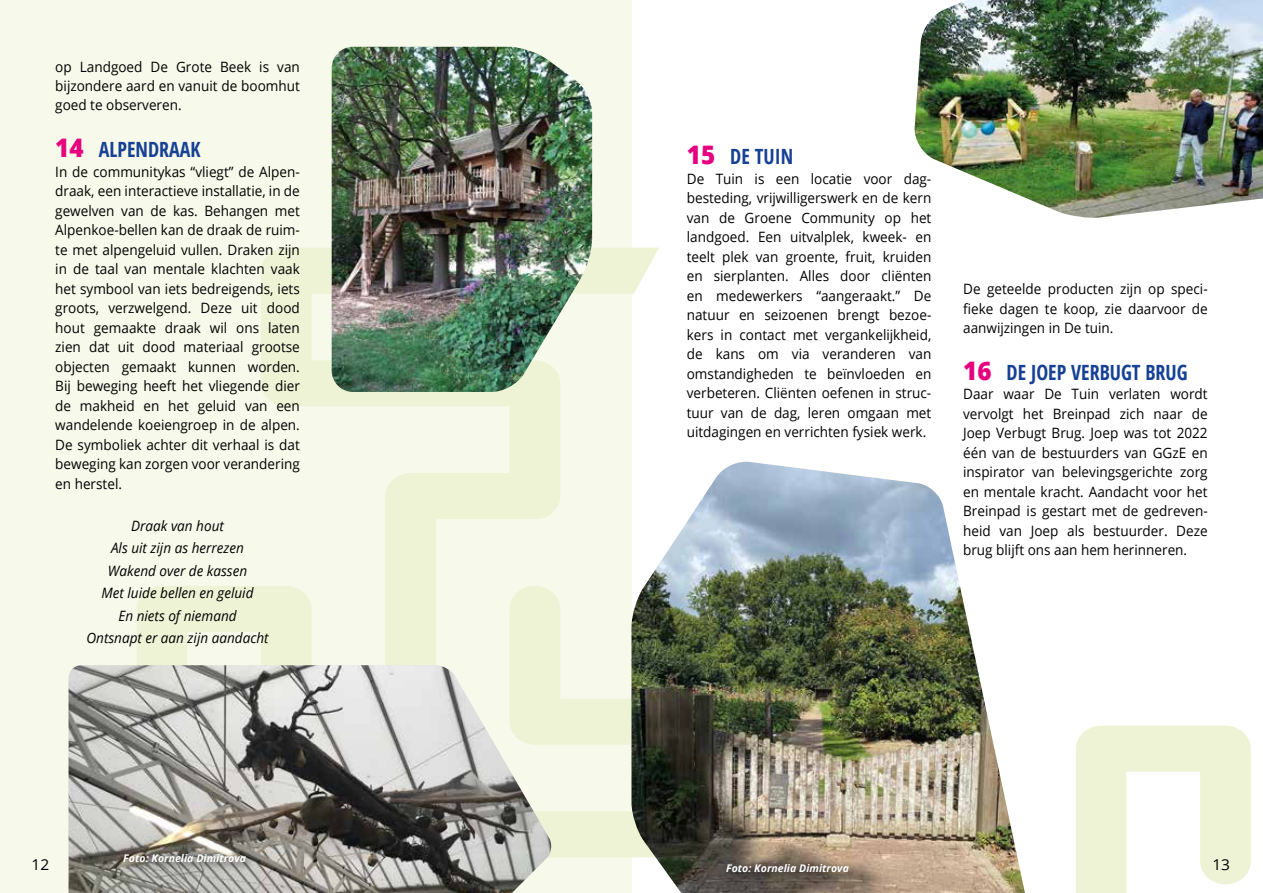
<style>
.page{position:relative;width:1263px;height:893px;background:#fff}
.page>*{position:absolute;margin:0;border:0;box-sizing:border-box;transform-origin:0 0}
.t1{font:700 condensed 21px "Open Sans";color:#164194;scale:.95 1}
.t2{font:15px "Open Sans";color:#000}
.t3{font:14.25px/19.5px "Open Sans";color:#000;text-align:justify;scale:.95 1}
.t4{font:italic 14.25px/22.5px "Open Sans";color:#000;text-align:center;scale:.95 1}
.t5{font:italic 700 10.5px "Open Sans";letter-spacing:.005em;color:#fff}
.s1{font-weight:800;font-stretch:normal;font-size:25.5px;color:#e6007e}
</style>
<div class="page">
<div style="left:0;top:0;width:631px;height:893px;background:#f7f9ea"></div>
<svg style="left:137px;top:248px;width:522px;height:609px"></svg>
<img style="left:631px;top:462px;width:394px;height:431px">
<svg style="left:1076px;top:726px;width:175px;height:167px"></svg>
<div style="left:722px;top:859px;width:137px;height:24px;background:#000;opacity:.75"></div>
<img style="left:332px;top:47px;width:260px;height:345px">
<img style="left:69px;top:665px;width:484px;height:228px">
<img style="left:914px;top:0;width:349px;height:218px">
<div style="left:119px;top:849px;width:137px;height:24px;background:#000;opacity:.75"></div>
<p class="t3" style="left:55px;top:56px;width:259px">op Landgoed De Grote Beek is van bijzondere aard en vanuit de boomhut goed te observeren.</p>
<h1 class="t1" style="left:55px;top:135px;width:154px"><span class="s1">14</span> ALPENDRAAK</h1>
<p class="t3" style="left:55px;top:161px;width:259px">In de communitykas “vliegt” de Alpen&shy;draak, een interactieve installatie, in de gewelven van de kas. Behangen met Alpenkoe-bellen kan de draak de ruim&shy;te met alpengeluid vullen. Draken zijn in de taal van mentale klachten vaak het symbool van iets bedreigends, iets groots, verzwelgend. Deze uit dood hout gemaakte draak wil ons laten zien dat uit dood materiaal grootse objecten gemaakt kunnen worden.<br>Bij beweging heeft het vliegende dier de makheid en het geluid van een wandelende koeiengroep in de alpen.<br>De symboliek achter dit verhaal is dat beweging kan zorgen voor verandering en herstel.</p>
<p class="t4" style="left:86px;top:514px;width:193px">Draak van hout<br>Als uit zijn as herrezen<br>Wakend over de kassen<br>Met luide bellen en geluid<br>En niets of niemand<br>Ontsnapt er aan zijn aandacht</p>
<h1 class="t1" style="left:687px;top:142px;width:113px"><span class="s1">15</span> DE TUIN</h1>
<p class="t3" style="left:687px;top:168px;width:259px">De Tuin is een locatie voor dag&shy;besteding, vrijwilligerswerk en de kern van de Groene Community op het landgoed. Een uitvalplek, kweek- en teelt plek van groente, fruit, kruiden en sierplanten. Alles door cliënten en medewerkers “aangeraakt.” De natuur en seizoenen brengt bezoe&shy;kers in contact met vergankelijkheid, de kans om via veranderen van omstandigheden te beïnvloeden en verbeteren. Cliënten oefenen in struc&shy;tuur van de dag, leren omgaan met uitdagingen en verrichten fysiek werk.</p>
<p class="t3" style="left:963px;top:279px;width:259px">De geteelde producten zijn op speci&shy;fieke dagen te koop, zie daarvoor de aanwijzingen in De tuin.</p>
<h1 class="t1" style="left:963px;top:358px;width:238px"><span class="s1">16</span> DE JOEP VERBUGT BRUG</h1>
<p class="t3" style="left:963px;top:384px;width:259px">Daar waar De Tuin verlaten wordt vervolgt het Breinpad zich naar de Joep Verbugt Brug. Joep was tot 2022 één van de bestuurders van GGzE en inspirator van belevingsgerichte zorg en mentale kracht. Aandacht voor het Breinpad is gestart met de gedreven&shy;heid van Joep als bestuurder. Deze brug blijft ons aan hem herinneren.</p>
<p class="t5" style="left:123px;top:851px;width:124px">Foto: Kornelia Dimitrova</p>
<p class="t2" style="left:32px;top:854px;width:19px">12</p>
<p class="t5" style="left:726px;top:861px;width:124px">Foto: Kornelia Dimitrova</p>
<p class="t2" style="left:1212px;top:854px;width:19px">13</p>
</div>
